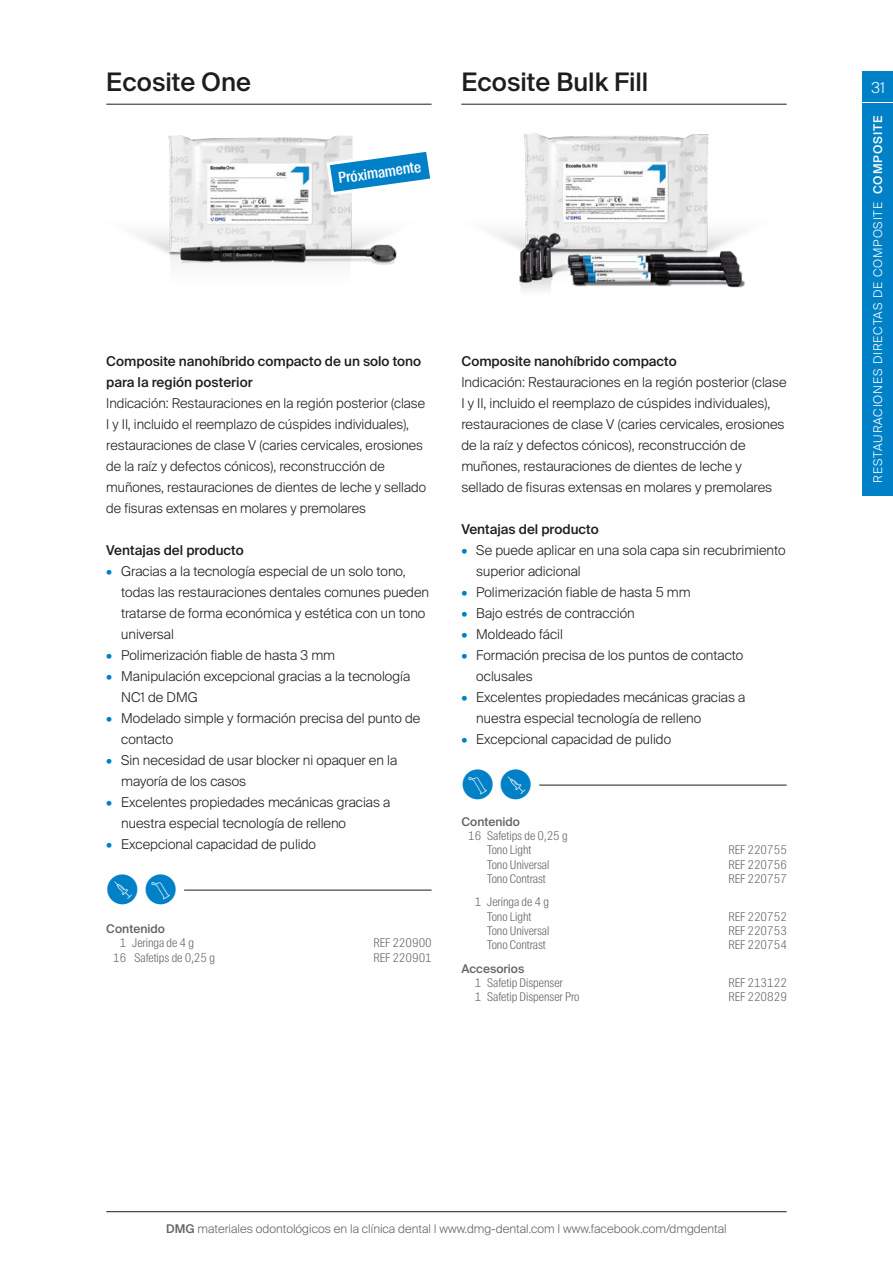
<style>
.page{position:relative;width:893px;height:1263px;background:#fff}
.page>*{position:absolute;margin:0;border:0;box-sizing:border-box;transform-origin:0 0}
.t1{font:45px "DMG Syringe Solid";color:#0081c7}
.t2{font:45px "DMG Safetip Solid";color:#0081c7}
.t3{font:500 25.5px "Suisse Intl";color:#1d1d1b}
.t4{font:500 15px "Suisse Intl Cond";color:#fff}
.t5{font:300 15px "Suisse Intl";color:#fff}
.t6{font:300 13.5px/21px "Suisse Intl";color:#1d1d1b}
.t7{font:500 13.5px/21px "Suisse Intl";color:#1d1d1b}
.t8{font:300 12px/14.4px "Suisse Intl Cond";color:#646363}
.t9{font:300 12px "Suisse Intl";color:#646363}
.t10{font:300 12px "Suisse Intl";letter-spacing:.075em;color:#fff}
.t11{font:500 12px "Suisse Intl";color:#646363}
.s1{color:#0081c7}
.s2{font-family:"DMG Safetip Solid"}
.s3{font-family:"DMG Syringe Solid"}
.s4{font-weight:500}
</style>
<div class="page">
<img style="left:493px;top:133px;width:252px;height:157px">
<img style="left:138px;top:135px;width:259px;height:130px">
<hr style="left:106px;top:1211px;width:681px;height:1px;background:#1d1d1b">
<div style="left:863px;top:103px;width:30px;height:392px;background:#0081c7"></div>
<div style="left:863px;top:71px;width:30px;height:31px;background:#0081c7"></div>
<hr style="left:106px;top:890px;width:326px;height:1px;background:#1d1d1b">
<hr style="left:100px;top:888px;width:84px;height:3px;background:#fff">
<hr style="left:106px;top:104px;width:326px;height:1px;background:#1d1d1b">
<hr style="left:461px;top:785px;width:326px;height:1px;background:#1d1d1b">
<hr style="left:455px;top:783px;width:84px;height:3px;background:#fff">
<hr style="left:461px;top:104px;width:326px;height:1px;background:#1d1d1b">
<svg style="left:325px;top:147px;width:105px;height:50px"></svg>
<h2 class="t3" style="left:106px;top:68px;width:146px">Ecosite One</h2>
<p class="t4" style="left:337px;top:170px;width:85px;rotate:-8deg">Próximamente</p>
<h2 class="t3" style="left:461px;top:68px;width:189px">Ecosite Bulk Fill</h2>
<p class="t7" style="left:106px;top:350px;width:316px">Composite nanohíbrido compacto de un solo tono para la región posterior</p>
<p class="t6" style="left:106px;top:392px;width:321px">I ndicación: Restauraciones en la región posterior (clase I y II, incluido el reemplazo de cúspides individuales), restauraciones de clase V (caries cervicales, erosiones de la raíz y defectos cónicos), reconstrucción de muñones, restauraciones de dientes de leche y sellado de fisuras extensas en molares y premolares</p>
<p class="t7" style="left:106px;top:539px;width:139px">Ventajas del producto</p>
<p class="t6" style="left:121px;top:560px;width:309px;text-indent:-15px"><span class="s1">•</span> Gracias a la tecnología especial de un solo tono, todas las restauraciones dentales comunes pueden tratarse de forma económica y estética con un tono universal</p>
<p class="t6" style="left:106px;top:644px;width:230px"><span class="s1">•</span> Polimerización fiable de hasta 3 mm</p>
<p class="t6" style="left:121px;top:665px;width:291px;text-indent:-15px"><span class="s1">•</span> Manipulación excepcional gracias a la tecnología<br>NC1 de DMG</p>
<p class="t6" style="left:121px;top:707px;width:301px;text-indent:-15px"><span class="s1">•</span> Modelado simple y formación precisa del punto de contacto</p>
<p class="t6" style="left:121px;top:749px;width:278px;text-indent:-15px"><span class="s1">•</span> Sin necesidad de usar blocker ni opaquer en la mayoría de los casos</p>
<p class="t6" style="left:121px;top:791px;width:271px;text-indent:-15px"><span class="s1">•</span> Excelentes propiedades mecánicas gracias a nuestra especial tecnología de relleno</p>
<p class="t6" style="left:106px;top:833px;width:211px"><span class="s1">•</span> Excepcional capacidad de pulido</p>
<h1 class="t1" style="left:106px;top:869px;width:72px">•<span class="s2">•</span></h1>
<p class="t11" style="left:106px;top:921px;width:60px">Contenido</p>
<p class="t8" style="left:120px;top:936px;width:76px">1 Jeringa de 4 g</p>
<p class="t8" style="left:374px;top:936px;width:60px">REF 220900</p>
<p class="t8" style="left:113px;top:950px;width:103px">16 Safetips de 0,25 g</p>
<p class="t8" style="left:374px;top:950px;width:60px">REF 220901</p>
<p class="t7" style="left:461px;top:350px;width:217px">Composite nanohíbrido compacto</p>
<p class="t6" style="left:461px;top:371px;width:327px">I ndicación: Restauraciones en la región posterior (clase I y II, incluido el reemplazo de cúspides individuales), restauraciones de clase V (caries cervicales, erosiones de la raíz y defectos cónicos), reconstrucción de muñones, restauraciones de dientes de leche y sellado de fisuras extensas en molares y premolares</p>
<p class="t7" style="left:461px;top:518px;width:139px">Ventajas del producto</p>
<p class="t6" style="left:476px;top:539px;width:311px;text-indent:-15px"><span class="s1">•</span> Se puede aplicar en una sola capa sin recubrimiento superior adicional</p>
<p class="t6" style="left:461px;top:581px;width:231px"><span class="s1">•</span> Polimerización fiable de hasta 5 mm</p>
<p class="t6" style="left:461px;top:602px;width:175px"><span class="s1">•</span> Bajo estrés de contracción</p>
<p class="t6" style="left:461px;top:623px;width:103px"><span class="s1">•</span> Moldeado fácil</p>
<p class="t6" style="left:476px;top:644px;width:269px;text-indent:-15px"><span class="s1">•</span> Formación precisa de los puntos de contacto oclusales</p>
<p class="t6" style="left:476px;top:686px;width:271px;text-indent:-15px"><span class="s1">•</span> Excelentes propiedades mecánicas gracias a nuestra especial tecnología de relleno</p>
<p class="t6" style="left:461px;top:728px;width:211px"><span class="s1">•</span> Excepcional capacidad de pulido</p>
<h1 class="t2" style="left:461px;top:764px;width:72px">•<span class="s3">•</span></h1>
<p class="t11" style="left:461px;top:814px;width:60px">Contenido</p>
<p class="t8" style="left:487px;top:829px;width:82px;text-indent:-19px">16 Safetips de 0,25 g<br>Tono Light</p>
<p class="t8" style="left:729px;top:843px;width:60px">REF 220755</p>
<p class="t8" style="left:487px;top:857px;width:64px">Tono Universal</p>
<p class="t8" style="left:729px;top:857px;width:60px">REF 220756</p>
<p class="t8" style="left:487px;top:872px;width:60px">Tono Contrast</p>
<p class="t8" style="left:729px;top:872px;width:60px">REF 220757</p>
<p class="t8" style="left:475px;top:895px;width:76px;text-align:center">1 Jeringa de 4 g<br>Tono Light</p>
<p class="t8" style="left:729px;top:909px;width:60px">REF 220752</p>
<p class="t8" style="left:487px;top:924px;width:64px">Tono Universal</p>
<p class="t8" style="left:729px;top:924px;width:60px">REF 220753</p>
<p class="t8" style="left:487px;top:938px;width:60px">Tono Contrast</p>
<p class="t8" style="left:729px;top:938px;width:60px">REF 220754</p>
<p class="t11" style="left:461px;top:961px;width:65px">Accesorios</p>
<p class="t8" style="left:475px;top:975px;width:90px">1 Safetip Dispenser</p>
<p class="t8" style="left:729px;top:975px;width:60px">REF 213122</p>
<p class="t8" style="left:475px;top:990px;width:106px">1 Safetip Dispenser Pro</p>
<p class="t8" style="left:729px;top:990px;width:60px">REF 220829</p>
<p class="t5" style="left:872px;top:79px;width:15px">31</p>
<p class="t10" style="left:871px;top:483px;width:368px;rotate:-90deg">Restauraciones dir ectas de composite <span class="s4">Composite</span></p>
<p class="t9" style="left:166px;top:1222px;width:562px"><span class="s4">DMG</span> materiales odontológicos en la clínica dental | www.dmg-dental.com | www.facebook.com/dmgdental</p>
</div>
